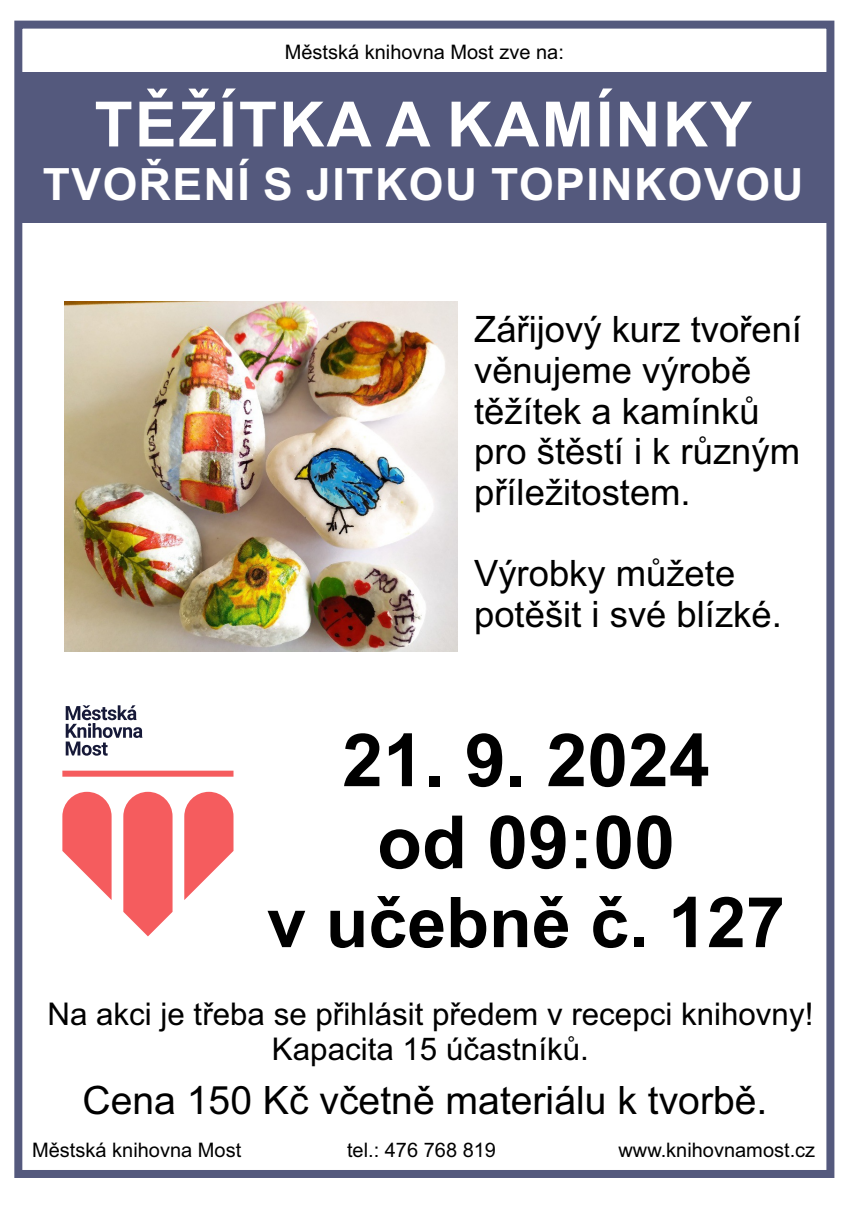
<style>
.page{position:relative;width:851px;height:1205px;background:#fff}
.page>*{position:absolute;margin:0;border:0;box-sizing:border-box;transform-origin:0 0}
.t1{font:700 73.4px/82px "Arial";color:#000;text-align:center}
.t2{font:700 70px "Arial";color:#000}
.t3{font:700 62.5px "Arial";letter-spacing:.035em;color:#fff}
.t4{font:700 44.5px "Arial";letter-spacing:.035em;color:#fff}
.t5{font:39.1px "Arial";color:#000}
.t6{font:36.4px/40.6px "Arial";color:#000}
.t7{font:31.3px/35px "Arial";color:#000;text-align:center}
.t8{font:20px "Arial";color:#000}
</style>
<div class="page">
<div style="left:14px;top:21px;width:820px;height:1157px;border:8px solid #54597d"></div>
<div style="left:19px;top:72px;width:809px;height:151px;background:#54597d"></div>
<svg style="left:66px;top:705px;width:76px;height:51px"></svg>
<svg style="left:123px;top:792px;width:49px;height:144px;background:#f66f71"></svg>
<svg style="left:184px;top:792px;width:49px;height:108px"></svg>
<svg style="left:62px;top:792px;width:50px;height:108px"></svg>
<svg style="left:62px;top:770px;width:171px;height:7px"></svg>
<img style="left:65px;top:301px;width:392px;height:351px">
<p class="t8" style="left:285px;top:44px;width:280px">Městská knihovna Most zve na:</p>
<h3 class="t3" style="left:94px;top:101px;width:658px">TĚŽÍTKA A KAMÍNKY</h3>
<p class="t4" style="left:43px;top:168px;width:762px">TVOŘENÍ S JITKOU TOPINKOVOU</p>
<p class="t6" style="left:474px;top:312px;width:329px">Zářijový kurz tvoření věnujeme výrobě těžítek a kamínků pro štěstí i k různým příležitostem.</p>
<p class="t6" style="left:474px;top:556px;width:309px">Výrobky můžete potěšit i své blízké.</p>
<h1 class="t1" style="left:342px;top:726px;width:369px">21. 9. 2024 od 09:00</h1>
<h2 class="t2" style="left:267px;top:896px;width:519px">v učebně č. 127</h2>
<p class="t7" style="left:47px;top:999px;width:767px">Na akci je třeba se přihlásit předem v recepci knihovny!<br>Kapacita 15 účastníků.</p>
<p class="t5" style="left:82px;top:1085px;width:686px">Cena 150 Kč včetně materiálu k tvorbě.</p>
<p class="t8" style="left:32px;top:1142px;width:210px">Městská knihovna Most</p>
<p class="t8" style="left:347px;top:1142px;width:150px">tel.: 476 768 819</p>
<p class="t8" style="left:618px;top:1142px;width:198px">www.knihovnamost.cz</p>
</div>
